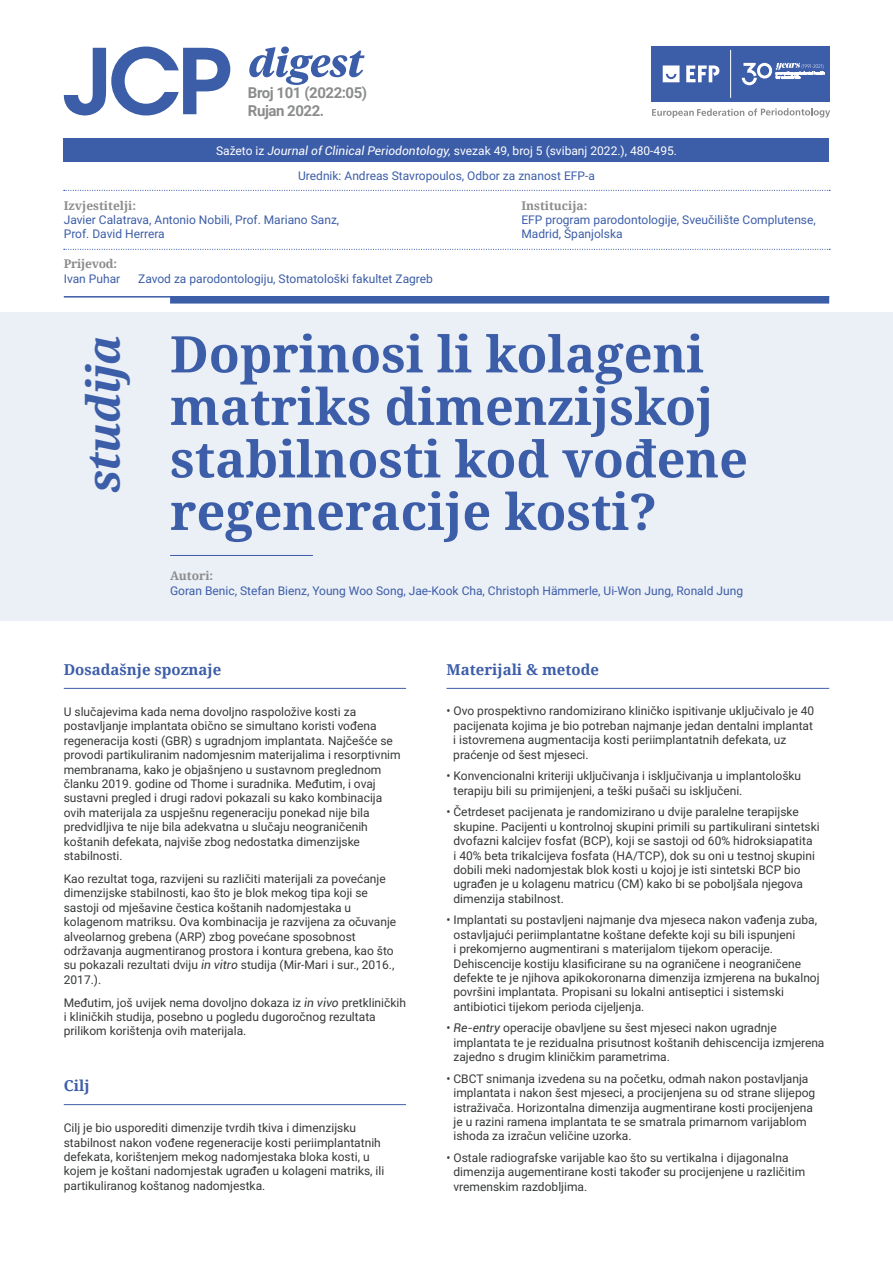
<style>
.page{position:relative;width:893px;height:1263px;background:#fff}
.page>*{position:absolute;margin:0;border:0;box-sizing:border-box;transform-origin:0 0}
.t1{font:700 50.55px/52.5px "Noto Serif";color:#3c5da8}
.t2{font:italic 700 45px "Noto Serif";letter-spacing:-.02em;color:#3c5da8}
.t3{font:700 15px "Noto Serif";color:#3c5da8}
.t4{font:700 15px/18px "Roboto";letter-spacing:-.03em;color:#8b8c8d}
.t5{font:12px/14.4px "Roboto";color:#363838}
.t6{font:12px/14.4px "Roboto";color:#3c5da8}
.t7{font:12px "Roboto";color:#fff}
.t8{font:700 12px "Noto Serif";color:#8b8c8d}
.t9{font:700 12px "Noto Serif";letter-spacing:-.02em;color:#8b8c8d}
.s1{font-style:italic}
</style>
<div class="page">
<div style="left:64px;top:139px;width:765px;height:23px;background:#3c5da8"></div>
<svg style="left:64px;top:47px;width:166px;height:68px"></svg>
<svg style="left:249px;top:47px;width:116px;height:38px"></svg>
<div style="left:0;top:312px;width:893px;height:309px;background:#ebeff6"></div>
<hr style="left:64px;top:296px;width:765px;height:2px;background:#3c5da8">
<div style="left:170px;top:296px;width:659px;height:8px;background:#3c5da8"></div>
<hr style="left:170px;top:555px;width:143px;height:1px;background:#3c5da8">
<hr style="left:64px;top:688px;width:342px;height:1px;background:#3c5da8">
<hr style="left:64px;top:1104px;width:342px;height:1px;background:#3c5da8">
<svg style="left:64px;top:190px;width:766px;height:1px"></svg>
<hr style="left:446px;top:688px;width:383px;height:1px;background:#3c5da8">
<svg style="left:652px;top:108px;width:178px;height:10px"></svg>
<div style="left:651px;top:47px;width:178px;height:55px;background:#3c5da8"></div>
<svg style="left:662px;top:49px;width:162px;height:48px"></svg>
<hr style="left:730px;top:50px;width:1px;height:48px;background:#fff">
<svg style="left:64px;top:249px;width:766px;height:1px"></svg>
<p class="t4" style="left:248px;top:83px;width:121px">Broj 101 (2022:05)<br>Rujan 2022.</p>
<p class="t7" style="left:216px;top:142px;width:462px">Sažeto iz <span class="s1">Journal of Clinical Periodontology,</span> svezak 49, broj 5 (svibanj 2022.), 480-495.</p>
<p class="t6" style="left:298px;top:168px;width:298px">Urednik: Andreas Stavropoulos, Odbor za znanost EFP-a</p>
<p class="t8" style="left:64px;top:197px;width:74px">Izvjestitelji:</p>
<p class="t6" style="left:64px;top:212px;width:277px">Javier Calatrava, Antonio Nobili, Prof. Mariano Sanz,<br>Prof. David Herrera</p>
<p class="t9" style="left:64px;top:255px;width:55px">Prijevod:</p>
<p class="t6" style="left:64px;top:271px;width:58px">Ivan Puhar</p>
<p class="t6" style="left:138px;top:271px;width:296px">Zavod za parodontologiju, Stomatološki fakultet Zagreb</p>
<p class="t8" style="left:521px;top:197px;width:68px">Institucija:</p>
<p class="t6" style="left:521px;top:212px;width:296px">EFP program parodontologije, Sveučilište Complutense,<br>Madrid, Španjolska</p>
<h2 class="t2" style="left:72px;top:493px;width:159px;rotate:-90deg">studija</h2>
<h1 class="t1" style="left:170px;top:326px;width:579px">Doprinosi li kolageni matriks dimenzijskoj stabilnosti kod vođene regeneracije kosti?</h1>
<p class="t8" style="left:170px;top:568px;width:45px">Autori:</p>
<p class="t6" style="left:170px;top:583px;width:574px">Goran Benic, Stefan Bienz, Young Woo Song, Jae-Kook Cha, Christoph Hämmerle, Ui-Won Jung, Ronald Jung</p>
<p class="t3" style="left:64px;top:659px;width:159px">Dosadašnje spoznaje</p>
<p class="t5" style="left:64px;top:704px;width:338px">U slučajevima kada nema dovoljno raspoložive kosti za postavljanje implantata obično se simultano koristi vođena regeneracija kosti (GBR) s ugradnjom implantata. Najčešće se provodi partikuliranim nadomjesnim materijalima i resorptivnim membranama, kako je objašnjeno u sustavnom preglednom članku 2019. godine od Thome i suradnika. Međutim, i ovaj sustavni pregled i drugi radovi pokazali su kako kombinacija ovih materijala za uspješnu regeneraciju ponekad nije bila predvidljiva te nije bila adekvatna u slučaju neograničenih koštanih defekata, najviše zbog nedostatka dimenzijske stabilnosti.</p>
<p class="t5" style="left:64px;top:871px;width:334px">Kao rezultat toga, razvijeni su različiti materijali za povećanje dimenzijske stabilnosti, kao što je blok mekog tipa koji se sastoji od mješavine čestica koštanih nadomjestaka u kolagenom matriksu. Ova kombinacija je razvijena za očuvanje alveolarnog grebena (ARP) zbog povećane sposobnost održavanja augmentiranog prostora i kontura grebena, kao što su pokazali rezultati dviju <span class="s1">in vitro</span> studija (Mir-Mari i sur., 2016., 2017.).</p>
<p class="t5" style="left:64px;top:995px;width:344px">Međutim, još uvijek nema dovoljno dokaza iz <span class="s1">in vivo</span> pretkliničkih i kliničkih studija, posebno u pogledu dugoročnog rezultata prilikom korištenja ovih materijala.</p>
<p class="t3" style="left:64px;top:1075px;width:27px">Cilj</p>
<p class="t5" style="left:64px;top:1120px;width:322px">Cilj je bio usporediti dimenzije tvrdih tkiva i dimenzijsku stabilnost nakon vođene regeneracije kosti periimplantatnih defekata, korištenjem mekog nadomjestaka bloka kosti, u kojem je koštani nadomjestak ugrađen u kolageni matriks, ili partikuliranog koštanog nadomjestka.</p>
<p class="t3" style="left:446px;top:659px;width:154px">Materijali &amp; metode</p>
<p class="t5" style="left:453px;top:703px;width:362px;text-indent:-7px">• Ovo prospektivno randomizirano kliničko ispitivanje uključivalo je 40 pacijenata kojima je bio potreban najmanje jedan dentalni implantat i istovremena augmentacija kosti periimplantatnih defekata, uz praćenje od šest mjeseci.</p>
<p class="t5" style="left:453px;top:768px;width:349px;text-indent:-7px">• Konvencionalni kriteriji uključivanja i isključivanja u implantološku terapiju bili su primijenjeni, a teški pušači su isključeni.</p>
<p class="t5" style="left:453px;top:804px;width:368px;text-indent:-7px">• Četrdeset pacijenata je randomizirano u dvije paralelne terapijske skupine. Pacijenti u kontrolnoj skupini primili su partikulirani sintetski dvofazni kalcijev fosfat (BCP), koji se sastoji od 60% hidroksiapatita<br>i 40% beta trikalcijeva fosfata (HA/TCP), dok su oni u testnoj skupini dobili meki nadomjestak blok kosti u kojoj je isti sintetski BCP bio ugrađen je u kolagenu matricu (CM) kako bi se poboljšala njegova dimenzija stabilnost.</p>
<p class="t5" style="left:453px;top:912px;width:368px;text-indent:-7px">• Implantati su postavljeni najmanje dva mjeseca nakon vađenja zuba, ostavljajući periimplantatne koštane defekte koji su bili ispunjeni<br>i prekomjerno augmentirani s materijalom tijekom operacije.<br>Dehiscencije kostiju klasificirane su na ograničene i neograničene defekte te je njihova apikokoronarna dimenzija izmjerena na bukalnoj površini implantata. Propisani su lokalni antiseptici i sistemski antibiotici tijekom perioda cijeljenja.</p>
<p class="t5" style="left:453px;top:1020px;width:372px;text-indent:-7px">• <span class="s1">Re-entry</span> operacije obavljene su šest mjeseci nakon ugradnje implantata te je rezidualna prisutnost koštanih dehiscencija izmjerena zajedno s drugim kliničkim parametrima.</p>
<p class="t5" style="left:453px;top:1071px;width:363px;text-indent:-7px">• CBCT snimanja izvedena su na početku, odmah nakon postavljanja implantata i nakon šest mjeseci, a procijenjena su od strane slijepog istraživača. Horizontalna dimenzija augmentirane kosti procijenjena je u razini ramena implantata te se smatrala primarnom varijablom ishoda za izračun veličine uzorka.</p>
<p class="t5" style="left:453px;top:1150px;width:353px;text-indent:-7px">• Ostale radiografske varijable kao što su vertikalna i dijagonalna dimenzija augementirane kosti također su procijenjene u različitim vremenskim razdobljima.</p>
</div>
